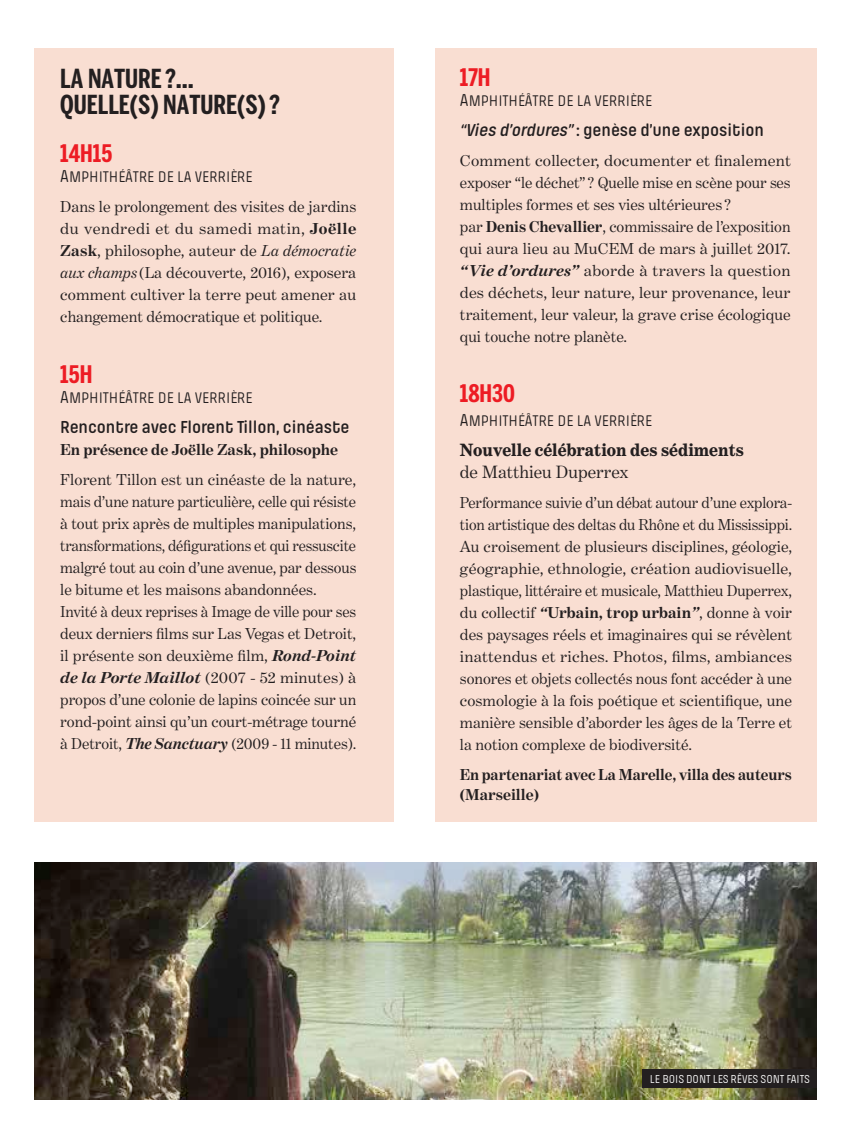
<style>
.page{position:relative;width:851px;height:1134px;background:#fff}
.page>*{position:absolute;margin:0;border:0;box-sizing:border-box;transform-origin:0 0}
.t1{font:700 26px/26px "Benton Sans Comp";color:#231f20}
.t2{font:700 24px "Benton Sans Comp";color:#ed1c24}
.t3{font:600 18px "Pilcrow Soft";letter-spacing:-.005em;color:#231f20}
.t4{font:700 18px "Benton Modern Four";color:#231f20}
.t5{font:18px "Benton Modern One";color:#231f20}
.t6{font:16px/22px "Benton Modern One";color:#231f20;text-align:justify}
.t7{font:16px/22px "Benton Modern One";color:#231f20;text-align:justify;scale:.96 1}
.t8{font:16px/22px "Benton Modern One";color:#231f20;scale:1.05 1}
.t9{font:16px "Pilcrow Soft";color:#231f20}
.t10{font:700 16px/20px "Benton Modern One";letter-spacing:-.005em;color:#231f20}
.t11{font:12px "Pilcrow Soft";letter-spacing:-.005em;color:#fff}
.s1{font-size:18px}
.s2{font-weight:700}
.s3{font-style:italic}
.s4{font-weight:700;font-style:italic}
</style>
<div class="page">
<img style="left:34px;top:863px;width:782px;height:237px">
<div style="left:435px;top:48px;width:381px;height:774px;background:#f9ded2"></div>
<div style="left:34px;top:48px;width:359px;height:774px;background:#f9ded2"></div>
<div style="left:642px;top:1069px;width:174px;height:19px;background:#231f20"></div>
<h1 class="t1" style="left:60px;top:65px;width:221px">LA NATURE ?...<br>QUELLE(S) NATURE(S) ?</h1>
<h2 class="t2" style="left:60px;top:139px;width:54px">14H15</h2>
<p class="t9" style="left:60px;top:169px;width:194px"><span class="s1">A</span>MPHITHÉÂTRE DE LA VERRIÈRE</p>
<p class="t6" style="left:60px;top:195px;width:297px">Dans le prolongement des visites de jardins du vendredi et du samedi matin, <span class="s2">Joëlle Zask</span>, philosophe, auteur de <span class="s3">La démocratie aux champs</span>(La découverte, 2016), exposera comment cultiver la terre peut amener au changement démocratique et politique.</p>
<h2 class="t2" style="left:60px;top:360px;width:34px">15H</h2>
<p class="t9" style="left:60px;top:390px;width:194px"><span class="s1">A</span>MPHITHÉÂTRE DE LA VERRIÈRE</p>
<p class="t3" style="left:60px;top:418px;width:291px">Rencontre avec Florent Tillon, cinéaste</p>
<p class="t10" style="left:60px;top:439px;width:279px">En présence de Joëlle Zask, philosophe</p>
<p class="t6" style="left:60px;top:468px;width:297px;text-align:left">Florent Tillon est un cinéaste de la nature, mais d’une nature particulière, celle qui résiste à tout prix après de multiples manipulations, transformations, défigurations et qui ressuscite malgré tout au coin d’une avenue, par dessous le bitume et les maisons abandonnées.<br>Invité à deux reprises à Image de ville pour ses deux derniers films sur Las Vegas et Detroit, il présente son deuxième film, <span class="s4">Rond-Point de la Porte Maillot</span> (2007 - 52 minutes) à propos d’une colonie de lapins coincée sur un rond-point ainsi qu’un court-métrage tourné à Detroit, <span class="s4">The Sanctuary</span> (2009 - 11 minutes).</p>
<h2 class="t2" style="left:460px;top:63px;width:32px">17H</h2>
<p class="t9" style="left:460px;top:92px;width:194px"><span class="s1">A</span>MPHITHÉÂTRE DE LA VERRIÈRE</p>
<p class="t3" style="left:460px;top:121px;width:305px"><span class="s3">“Vies d’ordures”</span>: genèse d’une exposition</p>
<p class="t8" style="left:460px;top:149px;width:316px">Comment collecter, documenter et finalement exposer “le déchet” ? Quelle mise en scène pour ses multiples formes et ses vies ultérieures ?<br>par <span class="s2">Denis Chevallier</span>, commissaire de l’exposition qui aura lieu au MuCEM de mars à juillet 2017. <span class="s4">“Vie d’ordures”</span> aborde à travers la question des déchets, leur nature, leur provenance, leur traitement, leur valeur, la grave crise écologique qui touche notre planète.</p>
<h2 class="t2" style="left:460px;top:379px;width:57px">18H30</h2>
<p class="t9" style="left:460px;top:412px;width:194px"><span class="s1">A</span>MPHITHÉÂTRE DE LA VERRIÈRE</p>
<p class="t4" style="left:460px;top:439px;width:285px">Nouvelle célébration des sédiments</p>
<p class="t5" style="left:460px;top:461px;width:170px">de Matthieu Duperrex</p>
<p class="t7" style="left:460px;top:491px;width:347px">Performance suivie d’un débat autour d’une explora&shy;tion artistique des deltas du Rhône et du Mississippi.<br>Au croisement de plusieurs disciplines, géologie, géographie, ethnologie, création audiovisuelle, plastique, littéraire et musicale, Matthieu Duperrex, du collectif <span class="s4">“</span><span class="s2">Urbain, trop urbain</span><span class="s4">”</span>, donne à voir des paysages réels et imaginaires qui se révèlent inattendus et riches. Photos, films, ambiances sonores et objets collectés nous font accéder à une cosmologie à la fois poétique et scientifique, une manière sensible d’aborder les âges de la Terre et la notion complexe de biodiversité.</p>
<p class="t10" style="left:460px;top:764px;width:333px">En partenariat avec La Marelle, villa des auteurs (Marseille)</p>
<p class="t11" style="left:649px;top:1073px;width:161px">LE BOIS DONT LES RÊVES SONT FAITS</p>
</div>
